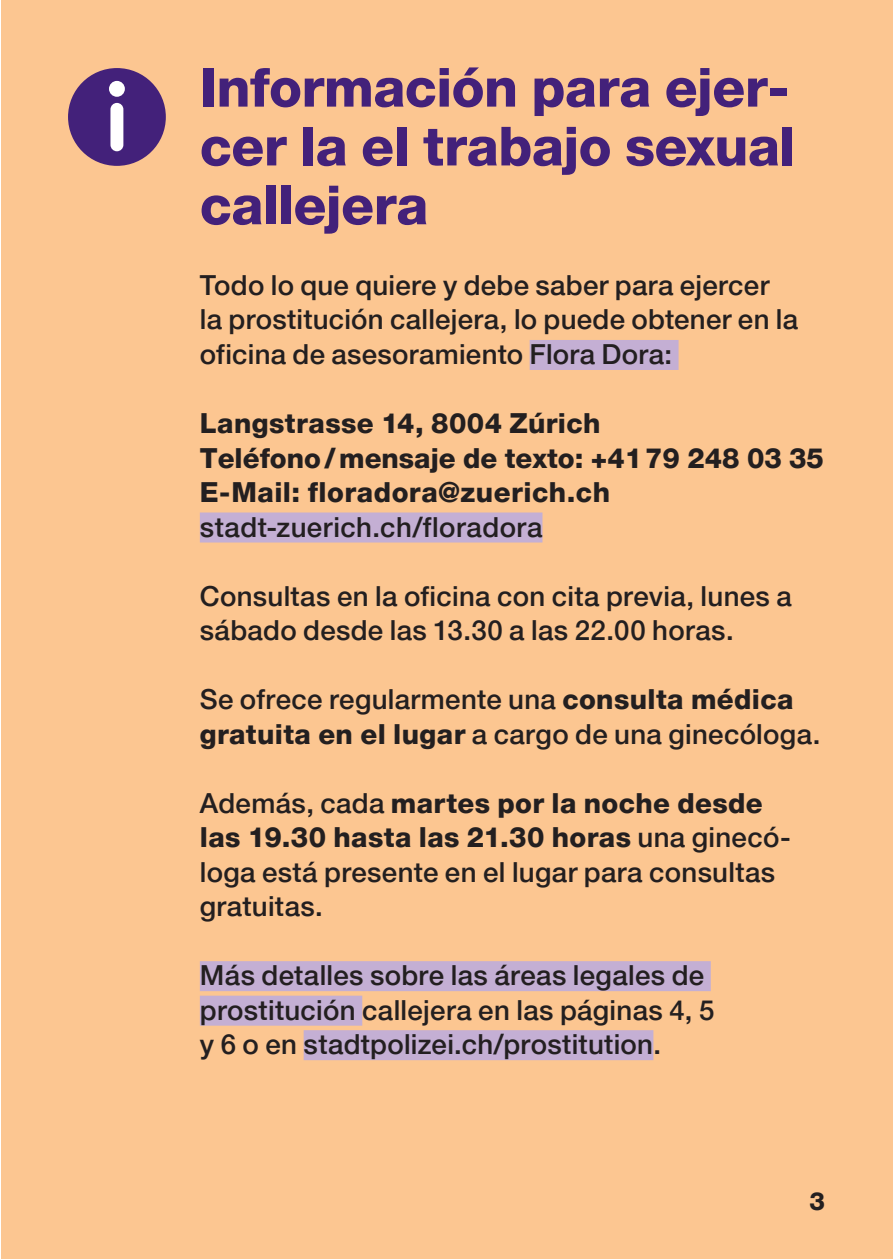
<style>
.page{position:relative;width:893px;height:1259px;background:#fff}
.page>*{position:absolute;margin:0;border:0;box-sizing:border-box;transform-origin:0 0}
.t1{font:800 54px/58.8px "Helvetica Neue LT Pro";letter-spacing:-.01em;color:#43217a;text-align:justify}
.t2{font:500 27.6px/34.5px "Helvetica Neue LT Pro";letter-spacing:.01em;color:#231f20}
.t3{font:800 27.6px/34.5px "Helvetica Neue LT Pro";letter-spacing:.015em;color:#231f20}
.t4{font:800 24.6px "Helvetica Neue LT Pro";color:#231f20}
.s1{font-weight:800}
</style>
<div class="page">
<div style="left:2px;top:0;width:891px;height:1259px;background:#fcc691"></div>
<div style="left:530px;top:340px;width:149px;height:30px;background:#c4afd4"></div>
<div style="left:200px;top:512px;width:342px;height:30px;background:#c4afd4"></div>
<div style="left:200px;top:961px;width:511px;height:30px;background:#c4afd4"></div>
<div style="left:200px;top:995px;width:162px;height:30px;background:#c4afd4"></div>
<div style="left:304px;top:1030px;width:349px;height:30px;background:#c4afd4"></div>
<svg style="left:68px;top:68px;width:98px;height:98px"></svg>
<h1 class="t1" style="left:200px;top:58px;width:597px">Información para ejer&shy;cer la el trabajo sexual callejera</h1>
<p class="t2" style="left:200px;top:267px;width:600px">Todo lo que quiere y debe saber para ejercer la prostitución callejera, lo puede obtener en la oficina de asesoramiento Flora Dora:</p>
<p class="t3" style="left:200px;top:406px;width:626px">Langstrasse 14, 8004 Zúrich<br>Teléfono/mensaje de texto: +41 79 248 03 35<br>E-Mail: floradora@zuerich.ch</p>
<p class="t2" style="left:200px;top:509px;width:344px">stadt-zuerich.ch/floradora</p>
<p class="t2" style="left:200px;top:578px;width:593px">Consultas en la oficina con cita previa, lunes a sábado desde las 13.30 a las 22.00 horas.</p>
<p class="t2" style="left:200px;top:681px;width:622px">Se ofrece regularmente una <span class="s1">consulta médica gratuita en el lugar</span> a cargo de una ginecóloga.</p>
<p class="t2" style="left:200px;top:785px;width:593px">Además, cada <span class="s1">martes por la noche desde las 19.30 hasta las 21.30 horas</span> una ginecó&shy;loga está presente en el lugar para consultas gratuitas.</p>
<p class="t2" style="left:200px;top:957px;width:516px">Más detalles sobre las áreas legales de prostitución callejera en las páginas 4, 5 y 6 o en stadtpolizei.ch/prostitution.</p>
<p class="t4" style="left:809px;top:1186px;width:17px">3</p>
</div>
